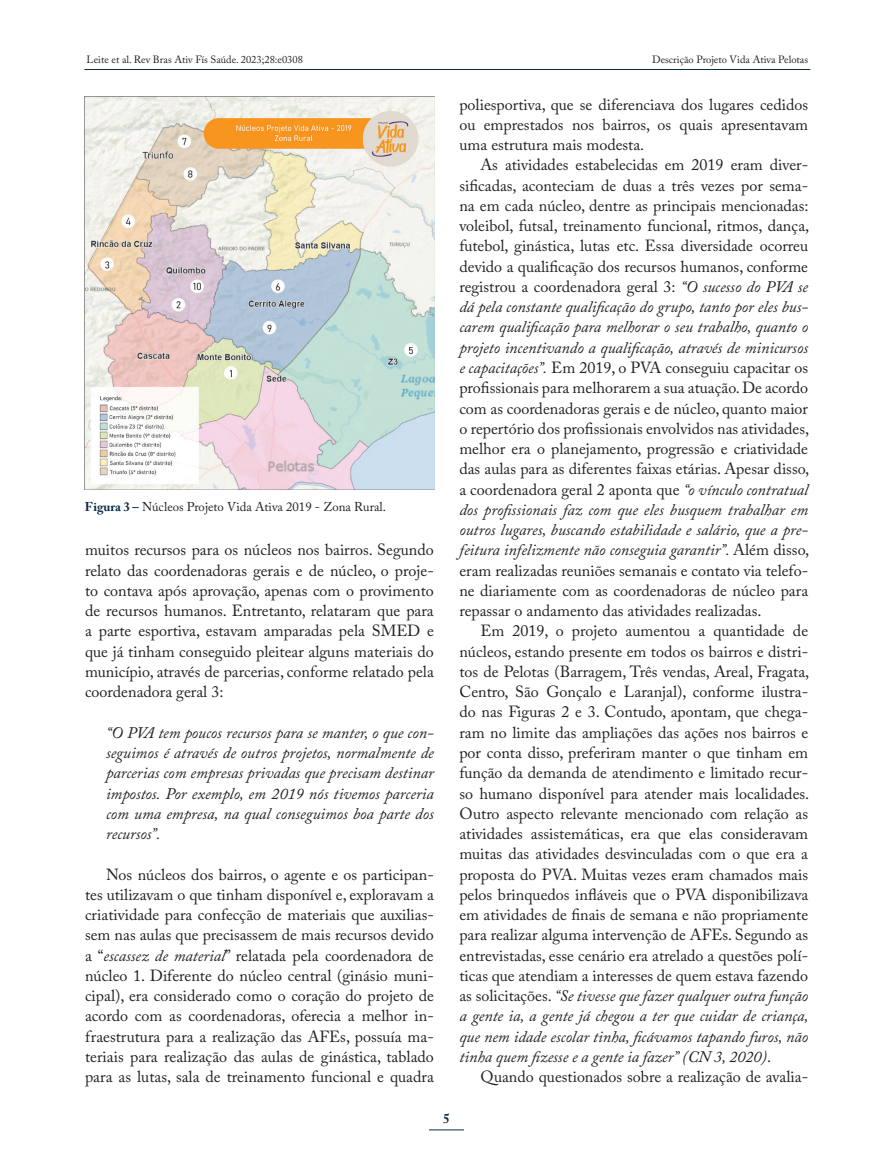
<style>
.page{position:relative;width:893px;height:1170px;background:#fff}
.page>*{position:absolute;margin:0;border:0;box-sizing:border-box;transform-origin:0 0}
.t1{font:16.05px/20.2px "Adobe Caslon Pro";color:#231f20;text-align:justify}
.t2{font:italic 16.05px/20.2px "Adobe Caslon Pro";color:#231f20;text-align:justify}
.t3{font:700 13.5px "Adobe Caslon Pro";color:#0b2b4b}
.t4{font:12.75px "Adobe Caslon Pro";color:#231f20}
.t5{font:10.5px "Adobe Caslon Pro";color:#231f20}
.s1{font-weight:700;color:#0b2b4b}
.s2{font-style:italic}
</style>
<div class="page">
<hr style="left:429px;top:1129px;width:35px;height:1px;background:#0b2b4b">
<hr style="left:84px;top:69px;width:726px;height:1px;background:#0b2b4b">
<img style="left:85px;top:96px;width:349px;height:393px">
<p class="t5" style="left:87px;top:53px;width:218px">Leite et al. Rev Bras Ativ Fís Saúde. 2023;28:e0308</p>
<p class="t5" style="left:652px;top:53px;width:157px">Descrição Projeto Vida Ativa Pelotas</p>
<p class="t4" style="left:85px;top:498px;width:303px"><span class="s1">Figura 3 –</span> Núcleos Projeto Vida Ativa 2019 - Zona Rural.</p>
<p class="t1" style="left:85px;top:539px;width:350px">muitos recursos para os núcleos nos bairros. Segundo relato das coordenadoras gerais e de núcleo, o proje&shy;to contava após aprovação, apenas com o provimento de recursos humanos. Entretanto, relataram que para a parte esportiva, estavam amparadas pela SMED e que já tinham conseguido pleitear alguns materiais do município, através de parcerias, conforme relatado pela coordenadora geral 3:</p>
<p class="t2" style="left:106px;top:722px;width:329px">“O PVA tem poucos recursos para se manter, o que con&shy;seguimos é através de outros projetos, normalmente de parcerias com empresas privadas que precisam destinar impostos. Por exemplo, em 2019 nós tivemos parceria com uma empresa, na qual conseguimos boa parte dos recursos”.</p>
<p class="t1" style="left:85px;top:863px;width:350px;text-indent:21px">Nos núcleos dos bairros, o agente e os participan&shy;tes utilizavam o que tinham disponível e, exploravam a criatividade para confecção de materiais que auxilias&shy;sem nas aulas que precisassem de mais recursos devido a “<span class="s2">escassez de material</span>” relatada pela coordenadora de núcleo 1. Diferente do núcleo central (ginásio muni&shy;cipal), era considerado como o coração do projeto de acordo com as coordenadoras, oferecia a melhor in&shy;fraestrutura para a realização das AFEs, possuía ma&shy;teriais para realização das aulas de ginástica, tablado para as lutas, sala de treinamento funcional e quadra</p>
<p class="t1" style="left:459px;top:94px;width:350px">poliesportiva, que se diferenciava dos lugares cedidos ou emprestados nos bairros, os quais apresentavam uma estrutura mais modesta.</p>
<p class="t1" style="left:459px;top:155px;width:351px;text-indent:21px">As atividades estabelecidas em 2019 eram diver&shy;sificadas, aconteciam de duas a três vezes por sema&shy;na em cada núcleo, dentre as principais mencionadas: voleibol, futsal, treinamento funcional, ritmos, dança, futebol, ginástica, lutas etc. Essa diversidade ocorreu devido a qualificação dos recursos humanos, conforme registrou a coordenadora geral 3: <span class="s2">“O sucesso do PVA se dá pela constante qualificação do grupo, tanto por eles bus&shy;carem qualificação para melhorar o seu trabalho, quanto o projeto incentivando a qualificação, através de minicursos e capacitações”.</span> Em 2019, o PVA conseguiu capacitar os profissionais para melhorarem a sua atuação. De acordo com as coordenadoras gerais e de núcleo, quanto maior o repertório dos profissionais envolvidos nas atividades, melhor era o planejamento, progressão e criatividade das aulas para as diferentes faixas etárias. Apesar disso, a coordenadora geral 2 aponta que <span class="s2">“o vínculo contratual dos profissionais faz com que eles busquem trabalhar em outros lugares, buscando estabilidade e salário, que a pre&shy;feitura infelizmente não conseguia garantir”.</span> Além disso, eram realizadas reuniões semanais e contato via telefo&shy;ne diariamente com as coordenadoras de núcleo para repassar o andamento das atividades realizadas.</p>
<p class="t1" style="left:459px;top:620px;width:351px;text-indent:21px">Em 2019, o projeto aumentou a quantidade de núcleos, estando presente em todos os bairros e distri&shy;tos de Pelotas (Barragem, Três vendas, Areal, Fragata, Centro, São Gonçalo e Laranjal), conforme ilustra&shy;do nas Figuras 2 e 3. Contudo, apontam, que chega&shy;ram no limite das ampliações das ações nos bairros e por conta disso, preferiram manter o que tinham em função da demanda de atendimento e limitado recur&shy;so humano disponível para atender mais localidades.<br>Outro aspecto relevante mencionado com relação as atividades assistemáticas, era que elas consideravam muitas das atividades desvinculadas com o que era a proposta do PVA. Muitas vezes eram chamados mais pelos brinquedos infláveis que o PVA disponibilizava em atividades de finais de semana e não propriamente para realizar alguma intervenção de AFEs. Segundo as entrevistadas, esse cenário era atrelado a questões polí&shy;ticas que atendiam a interesses de quem estava fazendo as solicitações. <span class="s2">“Se tivesse que fazer qualquer outra função a gente ia, a gente já chegou a ter que cuidar de criança, que nem idade escolar tinha, ficávamos tapando furos, não tinha quem fizesse e a gente ia fazer” (CN 3, 2020)</span>.</p>
<p class="t1" style="left:480px;top:1066px;width:329px">Quando questionados sobre a realização de avalia-</p>
<p class="t3" style="left:443px;top:1110px;width:8px">5</p>
</div>
